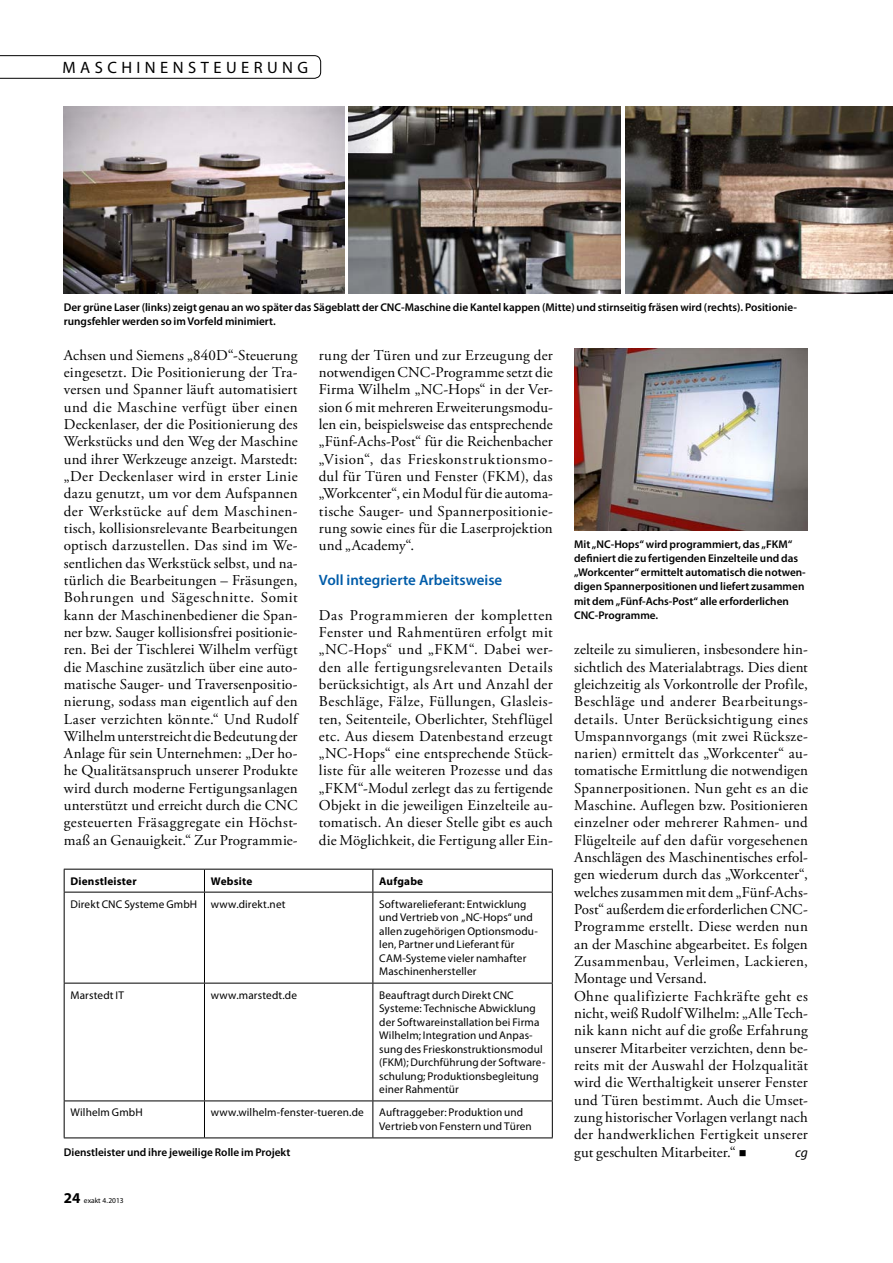
<style>
.page{position:relative;width:893px;height:1263px;background:#fff}
.page>*{position:absolute;margin:0;border:0;box-sizing:border-box;transform-origin:0 0}
.t1{font:16.5px "Myriad Pro";letter-spacing:.27em;color:#000}
.t2{font:15px/17.4px "Adobe Garamond Pro";letter-spacing:.015em;color:#000;text-align:justify}
.t3{font:600 15px "Myriad Pro";color:#005ca9}
.t4{font:italic 13.5px "Myriad Pro";color:#000}
.t5{font:11.25px/13.5px "Myriad Pro";letter-spacing:.01em;color:#000}
.t6{font:600 11.25px/14.2px "Myriad Pro";color:#000}
.t7{font:700 11.25px "Myriad Pro";letter-spacing:.015em;color:#000}
.t8{font:7.5px "Myriad Pro";color:#000}
.s1{font-weight:700;font-size:15px}
</style>
<div class="page">
<svg style="left:0;top:55px;width:321px;height:24px"></svg>
<hr style="left:64px;top:869px;width:140px;height:1px;background:#000">
<svg style="left:64px;top:869px;width:1px;height:23px"></svg>
<hr style="left:204px;top:869px;width:169px;height:1px;background:#000">
<svg style="left:204px;top:869px;width:1px;height:23px"></svg>
<hr style="left:373px;top:869px;width:180px;height:1px;background:#000">
<svg style="left:372px;top:869px;width:1px;height:23px"></svg>
<svg style="left:552px;top:869px;width:1px;height:23px"></svg>
<hr style="left:64px;top:892px;width:140px;height:1px;background:#000">
<hr style="left:64px;top:892px;width:1px;height:91px;background:#000">
<hr style="left:204px;top:892px;width:169px;height:1px;background:#000">
<hr style="left:204px;top:892px;width:1px;height:91px;background:#000">
<hr style="left:373px;top:892px;width:180px;height:1px;background:#000">
<hr style="left:372px;top:892px;width:1px;height:91px;background:#000">
<hr style="left:552px;top:892px;width:1px;height:91px;background:#000">
<hr style="left:64px;top:983px;width:140px;height:1px;background:#000">
<hr style="left:64px;top:983px;width:1px;height:117px;background:#000">
<hr style="left:204px;top:983px;width:169px;height:1px;background:#000">
<hr style="left:204px;top:983px;width:1px;height:117px;background:#000">
<hr style="left:373px;top:983px;width:180px;height:1px;background:#000">
<hr style="left:372px;top:983px;width:1px;height:117px;background:#000">
<hr style="left:552px;top:983px;width:1px;height:117px;background:#000">
<hr style="left:64px;top:1100px;width:140px;height:1px;background:#000">
<hr style="left:64px;top:1101px;width:1px;height:36px;background:#000">
<hr style="left:204px;top:1100px;width:169px;height:1px;background:#000">
<hr style="left:204px;top:1101px;width:1px;height:36px;background:#000">
<hr style="left:373px;top:1100px;width:180px;height:1px;background:#000">
<hr style="left:372px;top:1101px;width:1px;height:36px;background:#000">
<hr style="left:552px;top:1101px;width:1px;height:36px;background:#000">
<hr style="left:64px;top:1137px;width:140px;height:1px;background:#000">
<hr style="left:204px;top:1137px;width:169px;height:1px;background:#000">
<hr style="left:373px;top:1137px;width:180px;height:1px;background:#000">
<img style="left:64px;top:106px;width:280px;height:187px">
<img style="left:349px;top:106px;width:272px;height:187px">
<img style="left:625px;top:106px;width:268px;height:187px">
<img style="left:574px;top:349px;width:234px;height:181px">
<p class="t1" style="left:63px;top:57px;width:247px">Maschinensteuerung</p>
<p class="t6" style="left:64px;top:300px;width:735px">Der grüne Laser (links) zeigt genau an wo später das Sägeblatt der CNC-Maschine die Kantel kappen (Mitte) und stirnseitig fräsen wird (rechts). Positionie&shy;rungsfehler werden so im Vorfeld minimiert.</p>
<p class="t2" style="left:64px;top:347px;width:235px">Achsen und Siemens „840D“-Steuerung eingesetzt. Die Positionierung der Tra&shy;versen und Spanner läuft automatisiert und die Maschine verfügt über einen Deckenlaser, der die Positionierung des Werkstücks und den Weg der Maschine und ihrer Werkzeuge anzeigt. Marstedt: „Der Deckenlaser wird in erster Linie dazu genutzt, um vor dem Aufspannen der Werkstücke auf dem Maschinen&shy;tisch, kollisionsrelevante Bearbeitungen optisch darzustellen. Das sind im We&shy;sentlichen das Werkstück selbst, und na&shy;türlich die Bearbeitungen – Fräsungen, Bohrungen und Sägeschnitte. Somit kann der Maschinenbediener die Span&shy;ner bzw. Sauger kollisionsfrei positionie&shy;ren. Bei der Tischlerei Wilhelm verfügt die Maschine zusätzlich über eine auto&shy;matische Sauger- und Traversenpositio&shy;nierung, sodass man eigentlich auf den Laser verzichten könnte.“ Und Rudolf Wilhelm unterstreicht die Bedeutung der Anlage für sein Unternehmen: „Der ho&shy;he Qualitätsanspruch unserer Produkte wird durch moderne Fertigungsanlagen unterstützt und erreicht durch die CNC gesteuerten Fräsaggregate ein Höchst&shy;maß an Genauigkeit.“ Zur Programmie-</p>
<p class="t2" style="left:319px;top:347px;width:235px">rung der Türen und zur Erzeugung der notwendigen CNC-Programme setzt die Firma Wilhelm „NC-Hops“ in der Ver&shy;sion 6 mit mehreren Erweiterungsmodu&shy;len ein, beispielsweise das entsprechende „Fünf-Achs-Post“ für die Reichenbacher „Vision“, das Frieskonstruktionsmo&shy;dul für Türen und Fenster (FKM), das „Workcenter“, ein Modul für die automa&shy;tische Sauger- und Spannerpositionie&shy;rung sowie eines für die Laserprojektion und „Academy“.</p>
<p class="t3" style="left:319px;top:570px;width:185px">Voll integrierte Arbeitsweise</p>
<p class="t2" style="left:319px;top:607px;width:235px">Das Programmieren der kompletten Fenster und Rahmentüren erfolgt mit „NC-Hops“ und „FKM“. Dabei wer&shy;den alle fertigungsrelevanten Details berücksichtigt, als Art und Anzahl der Beschläge, Fälze, Füllungen, Glasleis&shy;ten, Seitenteile, Oberlichter, Stehflügel etc. Aus diesem Datenbestand erzeugt „NC-Hops“ eine entsprechende Stück&shy;liste für alle weiteren Prozesse und das „FKM“-Modul zerlegt das zu fertigende Objekt in die jeweiligen Einzelteile au&shy;tomatisch. An dieser Stelle gibt es auch die Möglichkeit, die Fertigung aller Ein-</p>
<p class="t7" style="left:71px;top:873px;width:68px">Dienstleister</p>
<p class="t7" style="left:211px;top:873px;width:43px">Website</p>
<p class="t7" style="left:379px;top:873px;width:45px">Aufgabe</p>
<p class="t5" style="left:71px;top:897px;width:39px">Direkt CNC</p>
<p class="t5" style="left:124px;top:897px;width:73px">Systeme GmbH</p>
<p class="t5" style="left:211px;top:897px;width:76px">www.direkt.net</p>
<p class="t5" style="left:379px;top:897px;width:159px">Softwarelieferant: Entwicklung und Vertrieb von „NC-Hops“ und allen zugehörigen Optionsmodu&shy;len, Partner und Lieferant für<br>CAM-Systeme vieler namhafter<br>Maschinenhersteller</p>
<p class="t5" style="left:71px;top:988px;width:50px">Marstedt IT</p>
<p class="t5" style="left:211px;top:988px;width:88px">www.marstedt.de</p>
<p class="t5" style="left:379px;top:988px;width:168px">Beauftragt durch Direkt CNC<br>Systeme: Technische Abwicklung der Softwareinstallation bei Firma<br>Wilhelm; Integration und Anpas&shy;sung des Frieskonstruktionsmodul (FKM); Durchführung der Software&shy;schulung; Produktionsbegleitung einer Rahmentür</p>
<p class="t5" style="left:71px;top:1106px;width:72px">Wilhelm GmbH</p>
<p class="t5" style="left:211px;top:1106px;width:154px">www.wilhelm-fenster-tueren.de</p>
<p class="t5" style="left:379px;top:1106px;width:154px">Auftraggeber: Produktion und<br>Vertrieb von Fenstern und Türen</p>
<p class="t6" style="left:64px;top:1145px;width:228px">Dienstleister und ihre jeweilige Rolle im Projekt</p>
<p class="t8" style="left:64px;top:1196px;width:61px"><span class="s1">24</span> exakt 4.2013</p>
<p class="t6" style="left:574px;top:536px;width:233px">Mit „NC-Hops“ wird programmiert, das „FKM“ definiert die zu fertigenden Einzelteile und das „Workcenter“ ermittelt automatisch die notwen&shy;digen Spannerpositionen und liefert zusammen mit dem „Fünf-Achs-Post“ alle erforderlichen CNC-Programme.</p>
<p class="t2" style="left:574px;top:641px;width:235px;text-align:left">zelteile zu simulieren, insbesondere hin&shy;sichtlich des Materialabtrags. Dies dient gleichzeitig als Vorkontrolle der Profile, Beschläge und anderer Bearbeitungs&shy;details. Unter Berücksichtigung eines Umspannvorgangs (mit zwei Rücksze&shy;narien) ermittelt das „Workcenter“ au&shy;tomatische Ermittlung die notwendigen Spannerpositionen. Nun geht es an die Maschine. Auflegen bzw. Positionieren einzelner oder mehrerer Rahmen- und Flügelteile auf den dafür vorgesehenen Anschlägen des Maschinentisches erfol&shy;gen wiederum durch das „Workcenter“, welches zusammen mit dem „Fünf-Achs-Post“ außerdem die erforderlichen CNC-Programme erstellt. Diese werden nun an der Maschine abgearbeitet. Es folgen Zusammenbau, Verleimen, Lackieren, Montage und Versand.<br>Ohne qualifizierte Fachkräfte geht es nicht, weiß Rudolf Wilhelm: „Alle Tech&shy;nik kann nicht auf die große Erfahrung unserer Mitarbeiter verzichten, denn be&shy;reits mit der Auswahl der Holzqualität wird die Werthaltigkeit unserer Fenster und Türen bestimmt. Auch die Umset&shy;zung historischer Vorlagen verlangt nach der handwerklichen Fertigkeit unserer gut geschulten Mitarbeiter.“ ■</p>
<p class="t4" style="left:795px;top:1144px;width:14px">cg</p>
</div>
